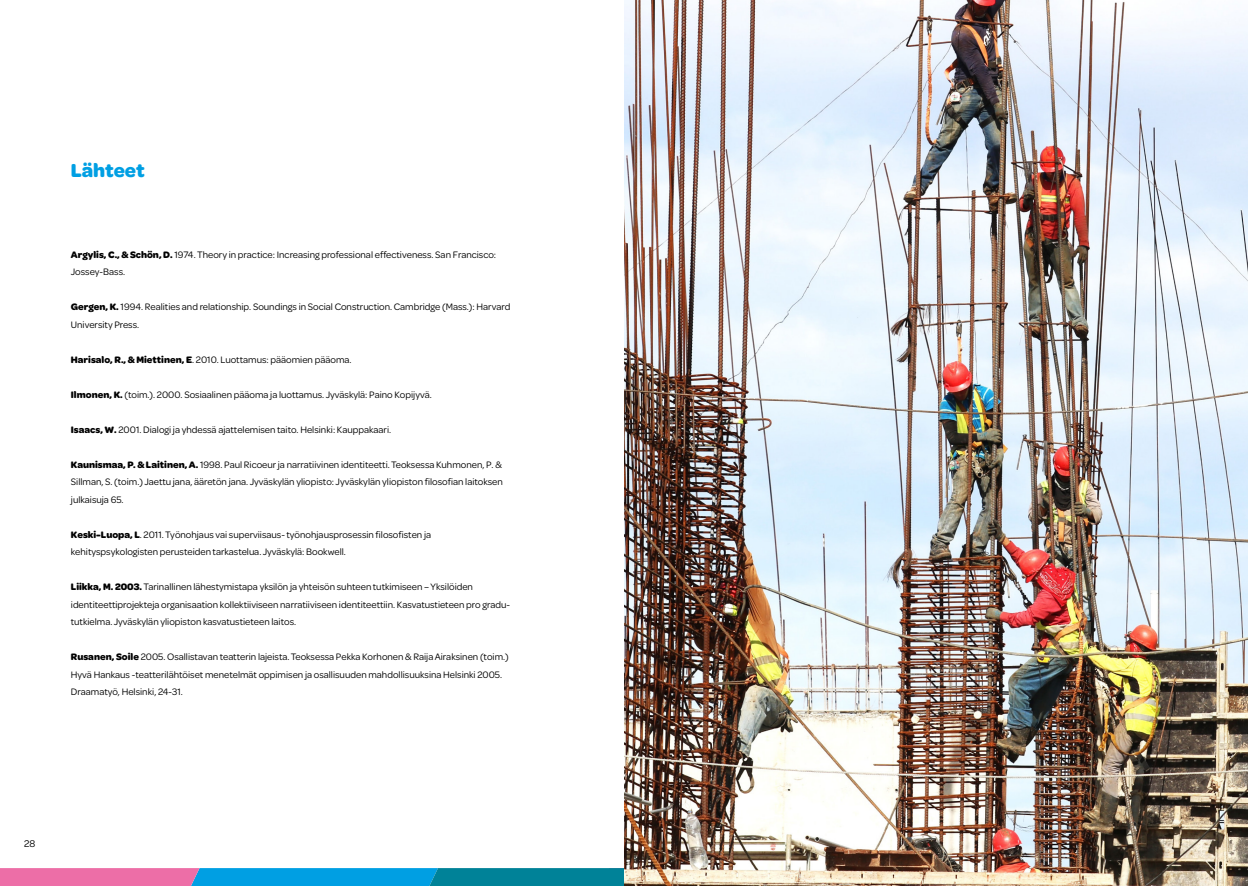
<style>
.page{position:relative;width:1248px;height:886px;background:#fff}
.page>*{position:absolute;margin:0;border:0;box-sizing:border-box;transform-origin:0 0}
.t1{font:700 20px "Omnes";color:#009fe3}
.t2{font:10.38px "Omnes";color:#000}
.t3{font:10px/17.5px "Omnes";color:#000}
.s1{font-weight:700}
</style>
<div class="page">
<svg style="left:0;top:868px;width:624px;height:18px;background:#4b87b9"></svg>
<img style="left:624px;top:0;width:623px;height:886px">
<h1 class="t1" style="left:71px;top:156px;width:75px">Lähteet</h1>
<p class="t3" style="left:71px;top:245px;width:427px"><span class="s1">Argylis, C., &amp; Schön, D.</span> 1974. Theory in practice: Increasing professional effectiveness. San Francisco:<br>Jossey-Bass.</p>
<p class="t3" style="left:71px;top:297px;width:441px"><span class="s1">Gergen, K.</span> 1994. Realities and relationship. Soundings in Social Construction. Cambridge (Mass.): Harvard<br>University Press.</p>
<p class="t3" style="left:71px;top:350px;width:282px"><span class="s1">Harisalo, R., &amp; Miettinen, E</span>. 2010. Luottamus: pääomien pääoma.</p>
<p class="t3" style="left:71px;top:385px;width:362px"><span class="s1">Ilmonen, K.</span> (toim.). 2000. Sosiaalinen pääoma ja luottamus. Jyväskylä: Paino Kopijyvä.</p>
<p class="t3" style="left:71px;top:420px;width:322px"><span class="s1">Isaacs, W.</span> 2001. Dialogi ja yhdessä ajattelemisen taito. Helsinki: Kauppakaari.</p>
<p class="t3" style="left:71px;top:455px;width:433px;text-align:justify"><span class="s1">Kaunismaa, P. &amp; Laitinen, A.</span> 1998. Paul Ricoeur ja narratiivinen identiteetti. Teoksessa Kuhmonen, P. &amp; Sillman, S. (toim.) Jaettu jana, ääretön jana. Jyväskylän yliopisto: Jyväskylän yliopiston filosofian laitoksen julkaisuja 65.</p>
<p class="t3" style="left:71px;top:525px;width:362px"><span class="s1">Keski-Luopa, L</span>. 2011. Työnohjaus vai superviisaus- työnohjausprosessin filosofisten ja kehityspsykologisten perusteiden tarkastelua. Jyväskylä: Bookwell.</p>
<p class="t3" style="left:71px;top:577px;width:440px"><span class="s1">Liikka, M. 2003.</span> Tarinallinen lähestymistapa yksilön ja yhteisön suhteen tutkimiseen – Yksilöiden identiteettiprojekteja organisaation kollektiiviseen narratiiviseen identiteettiin. Kasvatustieteen pro gradu&shy;tutkielma. Jyväskylän yliopiston kasvatustieteen laitos.</p>
<p class="t3" style="left:71px;top:647px;width:439px"><span class="s1">Rusanen, Soile</span> 2005. Osallistavan teatterin lajeista. Teoksessa Pekka Korhonen &amp; Raija Airaksinen (toim.)<br>Hyvä Hankaus -teatterilähtöiset menetelmät oppimisen ja osallisuuden mahdollisuuksina Helsinki 2005.<br>Draamatyö, Helsinki, 24-31.</p>
<p class="t2" style="left:24px;top:837px;width:13px">28</p>
</div>
